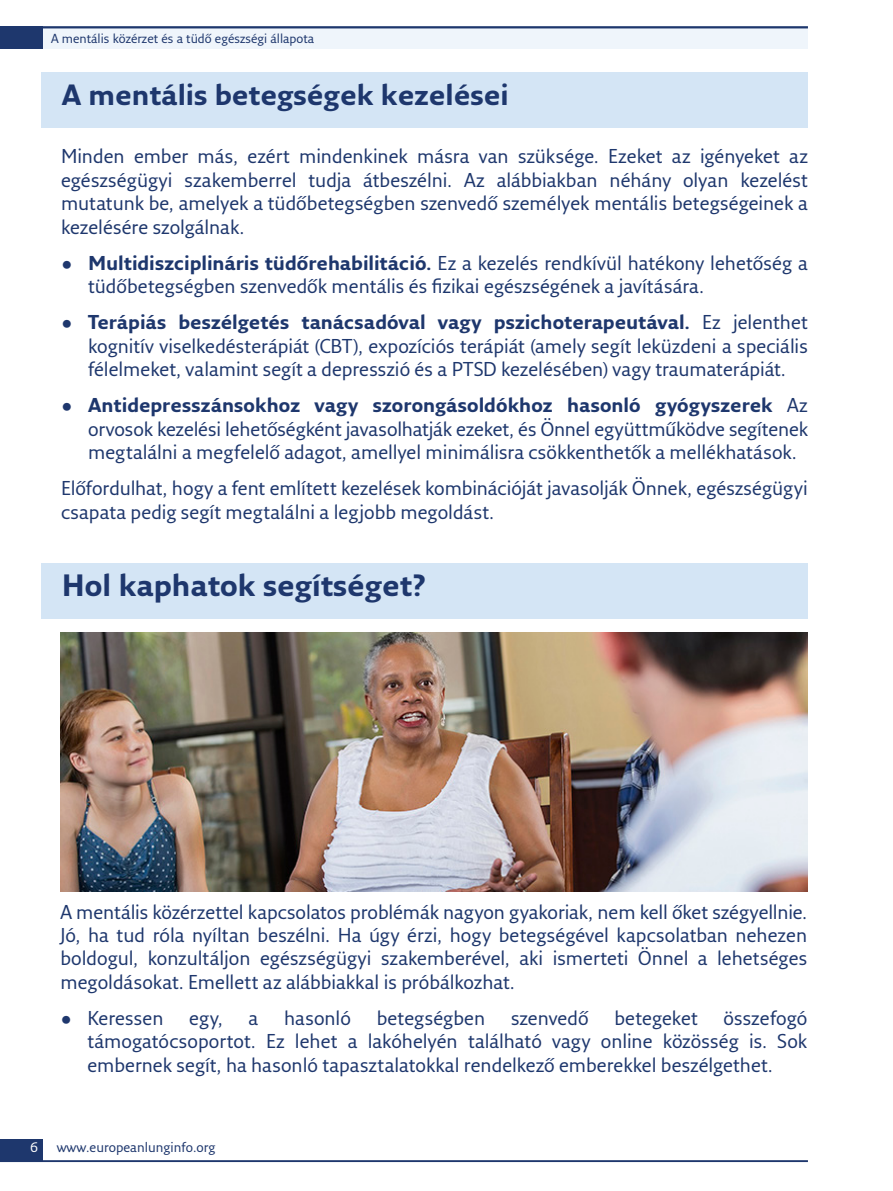
<style>
.page{position:relative;width:893px;height:1191px;background:#fff}
.page>*{position:absolute;margin:0;border:0;box-sizing:border-box;transform-origin:0 0}
.t1{font:700 30px "Fresco Sans Pro";color:#1e376d}
.t2{font:700 28.5px "Fresco Sans Pro";color:#1e376d}
.H___B-head{font:19.5px/23.4px "Fresco Sans Pro";color:#1e376d;text-align:justify}
.Running_foot_left{font:13.5px "Fresco Sans Pro";color:#1e376d}
.Folio_left{font:13.5px "Fresco Sans Pro";color:#fff}
.Running_head_left{font:12.75px "Fresco Sans Pro";color:#1e376d}
.s1{font-weight:700}
</style>
<div class="page">
<div style="left:0;top:26px;width:808px;height:23px;background:#eff5fb"></div>
<div style="left:0;top:1138px;width:43px;height:23px;background:#1e376d"></div>
<div style="left:0;top:26px;width:43px;height:23px;background:#1e376d"></div>
<hr style="left:0;top:1160px;width:808px;height:2px;background:#1e376d">
<hr style="left:0;top:26px;width:808px;height:2px;background:#1e376d">
<div style="left:42px;top:72px;width:766px;height:56px;background:#d4e5f5"></div>
<div style="left:42px;top:563px;width:766px;height:55px;background:#d4e5f5"></div>
<img style="left:60px;top:633px;width:748px;height:258px">
<p class="Running_head_left" style="left:51px;top:30px;width:265px">A mentális közérzet és a tüdő egészségi állapota</p>
<p class="t2" style="left:62px;top:77px;width:448px">A mentális betegségek kezelései</p>
<p class="H___B-head" style="left:61px;top:144px;width:748px">Minden ember más, ezért mindenkinek másra van szüksége. Ezeket az igényeket az egészségügyi szakemberrel tudja átbeszélni. Az alábbiakban néhány olyan kezelést mutatunk be, amelyek a tüdőbetegségben szenvedő személyek mentális betegségeinek a kezelésére szolgálnak.</p>
<p class="H___B-head" style="left:88px;top:250px;width:721px;text-indent:-27px"><span class="s1">• Multidiszciplináris tüdőrehabilitáció.</span> Ez a kezelés rendkívül hatékony lehetőség a tüdőbetegségben szenvedők mentális és fizikai egészségének a javítására.</p>
<p class="H___B-head" style="left:88px;top:310px;width:721px;text-indent:-27px"><span class="s1">• Terápiás beszélgetés tanácsadóval vagy pszichoterapeutával.</span> Ez jelenthet kognitív viselkedésterápiát (CBT), expozíciós terápiát (amely segít leküzdeni a speciális félelmeket, valamint segít a depresszió és a PTSD kezelésében) vagy traumaterápiát.</p>
<p class="H___B-head" style="left:88px;top:393px;width:721px;text-indent:-27px"><span class="s1">• Antidepresszánsokhoz vagy szorongásoldókhoz hasonló gyógyszerek</span> Az orvosok kezelési lehetőségként javasolhatják ezeket, és Önnel együttműködve segítenek megtalálni a megfelelő adagot, amellyel minimálisra csökkenthetők a mellékhatások.</p>
<p class="H___B-head" style="left:61px;top:476px;width:748px">Előfordulhat, hogy a fent említett kezelések kombinációját javasolják Önnek, egészségügyi csapata pedig segít megtalálni a legjobb megoldást.</p>
<p class="t1" style="left:62px;top:567px;width:365px">Hol kaphatok segítséget?</p>
<p class="H___B-head" style="left:60px;top:899px;width:748px">A mentális közérzettel kapcsolatos problémák nagyon gyakoriak, nem kell őket szégyellnie.<br>Jó, ha tud róla nyíltan beszélni. Ha úgy érzi, hogy betegségével kapcsolatban nehezen boldogul, konzultáljon egészségügyi szakemberével, aki ismerteti Önnel a lehetséges megoldásokat. Emellett az alábbiakkal is próbálkozhat.</p>
<p class="H___B-head" style="left:60px;top:1005px;width:105px">• Keressen</p>
<p class="H___B-head" style="left:189px;top:1005px;width:35px">egy,</p>
<p class="H___B-head" style="left:249px;top:1005px;width:11px">a</p>
<p class="H___B-head" style="left:284px;top:1005px;width:68px">hasonló</p>
<p class="H___B-head" style="left:377px;top:1005px;width:110px">betegségben</p>
<p class="H___B-head" style="left:511px;top:1005px;width:79px">szenvedő</p>
<p class="H___B-head" style="left:614px;top:1005px;width:85px">betegeket</p>
<p class="H___B-head" style="left:87px;top:1005px;width:721px;text-indent:636px">összefogó támogatócsoportot. Ez lehet a lakóhelyén található vagy online közösség is. Sok embernek segít, ha hasonló tapasztalatokkal rendelkező emberekkel beszélgethet.</p>
<p class="Folio_left" style="left:30px;top:1139px;width:10px">6</p>
<p class="Running_foot_left" style="left:57px;top:1138px;width:160px">www.europeanlunginfo.org</p>
</div>
